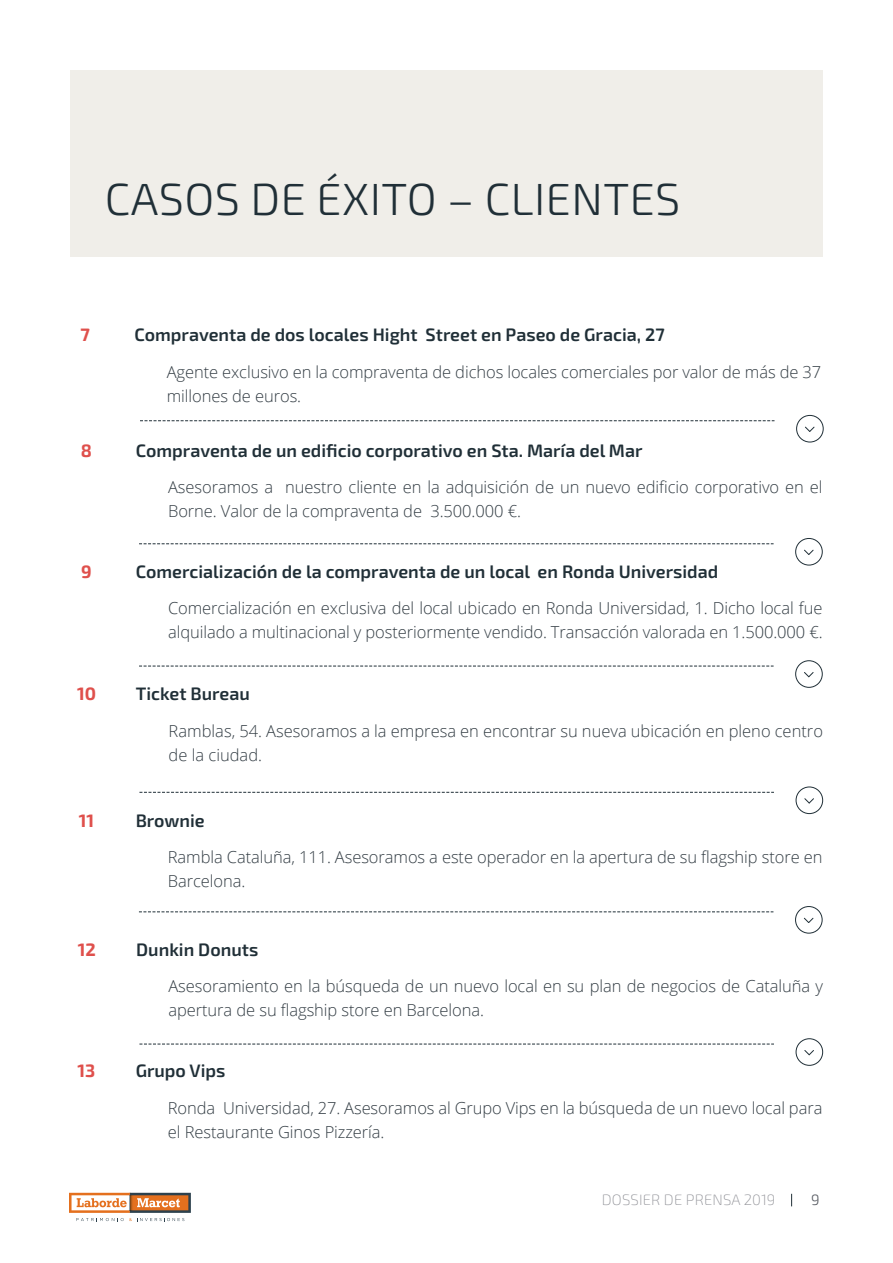
<style>
.page{position:relative;width:893px;height:1263px;background:#fff}
.page>*{position:absolute;margin:0;border:0;box-sizing:border-box;transform-origin:0 0}
.t1{font:300 45px "Exo 2.0";letter-spacing:.01em;color:#202f37}
.t2{font:600 18px "Exo 2.0";color:#202f37}
.t3{font:700 18px "Exo 2.0";color:#df504c}
.t4{font:300 16.5px/24px "Open Sans";letter-spacing:-.005em;color:#333d44}
.t5{font:200 15px "Exo 2.0";letter-spacing:.01em;color:#8e8f95}
.t6{font:300 15px "Exo 2.0";color:#54585f}
</style>
<div class="page">
<svg style="left:791px;top:1194px;width:1px;height:12px"></svg>
<svg style="left:69px;top:1193px;width:122px;height:28px"></svg>
<svg style="left:130px;top:1195px;width:3px;height:15px"></svg>
<div style="left:70px;top:70px;width:753px;height:186px;background:#f0eee9"></div>
<div style="left:795px;top:538px;width:28px;height:27px;border:1px solid #202f37;border-radius:50%"></div>
<svg style="left:804px;top:549px;width:10px;height:6px"></svg>
<svg style="left:139px;top:543px;width:635px;height:1px"></svg>
<div style="left:795px;top:660px;width:28px;height:28px;border:1px solid #202f37;border-radius:50%"></div>
<svg style="left:804px;top:672px;width:10px;height:6px"></svg>
<svg style="left:139px;top:666px;width:635px;height:1px"></svg>
<div style="left:795px;top:906px;width:27px;height:27px;border:1px solid #202f37;border-radius:50%"></div>
<svg style="left:804px;top:917px;width:10px;height:6px"></svg>
<svg style="left:139px;top:911px;width:634px;height:1px"></svg>
<div style="left:796px;top:787px;width:27px;height:27px;border:1px solid #202f37;border-radius:50%"></div>
<svg style="left:804px;top:798px;width:10px;height:6px"></svg>
<svg style="left:139px;top:792px;width:635px;height:1px"></svg>
<div style="left:796px;top:1038px;width:27px;height:28px;border:1px solid #202f37;border-radius:50%"></div>
<svg style="left:804px;top:1050px;width:10px;height:6px"></svg>
<svg style="left:139px;top:1044px;width:635px;height:1px"></svg>
<div style="left:796px;top:415px;width:28px;height:27px;border:1px solid #202f37;border-radius:50%"></div>
<svg style="left:805px;top:426px;width:10px;height:6px"></svg>
<svg style="left:140px;top:420px;width:634px;height:1px"></svg>
<h1 class="t1" style="left:105px;top:173px;width:577px">CASOS DE ÉXITO – CLIENTES</h1>
<p class="t3" style="left:80px;top:324px;width:11px">7</p>
<p class="t2" style="left:134px;top:324px;width:532px">Compraventa de dos locales Hight Street en Paseo de Gracia, 27</p>
<p class="t4" style="left:167px;top:360px;width:656px">Agente exclusivo en la compraventa de dichos locales comerciales por valor de más de 37 millones de euros.</p>
<p class="t3" style="left:81px;top:440px;width:13px">8</p>
<p class="t3" style="left:81px;top:561px;width:12px">9</p>
<p class="t2" style="left:136px;top:440px;width:508px">Compraventa de un edificio corporativo en Sta. María del Mar</p>
<p class="t4" style="left:168px;top:475px;width:656px">Asesoramos a nuestro cliente en la adquisición de un nuevo edificio corporativo en el<br>Borne. Valor de la compraventa de 3.500.000 €.</p>
<p class="t2" style="left:136px;top:561px;width:584px">Comercialización de la compraventa de un local en Ronda Universidad</p>
<p class="t4" style="left:168px;top:596px;width:656px">Comercialización en exclusiva del local ubicado en Ronda Universidad, 1. Dicho local fue alquilado a multinacional y posteriormente vendido. Transacción valorada en 1.500.000 €.</p>
<p class="t3" style="left:77px;top:683px;width:21px">10</p>
<p class="t2" style="left:136px;top:683px;width:116px">Ticket Bureau</p>
<p class="t4" style="left:169px;top:718px;width:656px">Ramblas, 54. Asesoramos a la empresa en encontrar su nueva ubicación en pleno centro de la ciudad.</p>
<p class="t3" style="left:79px;top:810px;width:17px">11</p>
<p class="t2" style="left:136px;top:810px;width:71px">Brownie</p>
<p class="t4" style="left:168px;top:845px;width:656px">Rambla Cataluña, 111. Asesoramos a este operador en la apertura de su flagship store en<br>Barcelona.</p>
<p class="t3" style="left:78px;top:939px;width:20px">12</p>
<p class="t2" style="left:136px;top:939px;width:124px">Dunkin Donuts</p>
<p class="t4" style="left:168px;top:974px;width:656px">Asesoramiento en la búsqueda de un nuevo local en su plan de negocios de Cataluña y apertura de su flagship store en Barcelona.</p>
<p class="t3" style="left:77px;top:1060px;width:19px">13</p>
<p class="t2" style="left:136px;top:1060px;width:91px">Grupo Vips</p>
<p class="t4" style="left:168px;top:1095px;width:656px">Ronda Universidad, 27. Asesoramos al Grupo Vips en la búsqueda de un nuevo local para el Restaurante Ginos Pizzería.</p>
<p class="t5" style="left:602px;top:1191px;width:175px">DOSSIER DE PRENSA 2019</p>
<p class="t6" style="left:811px;top:1191px;width:10px">9</p>
</div>
